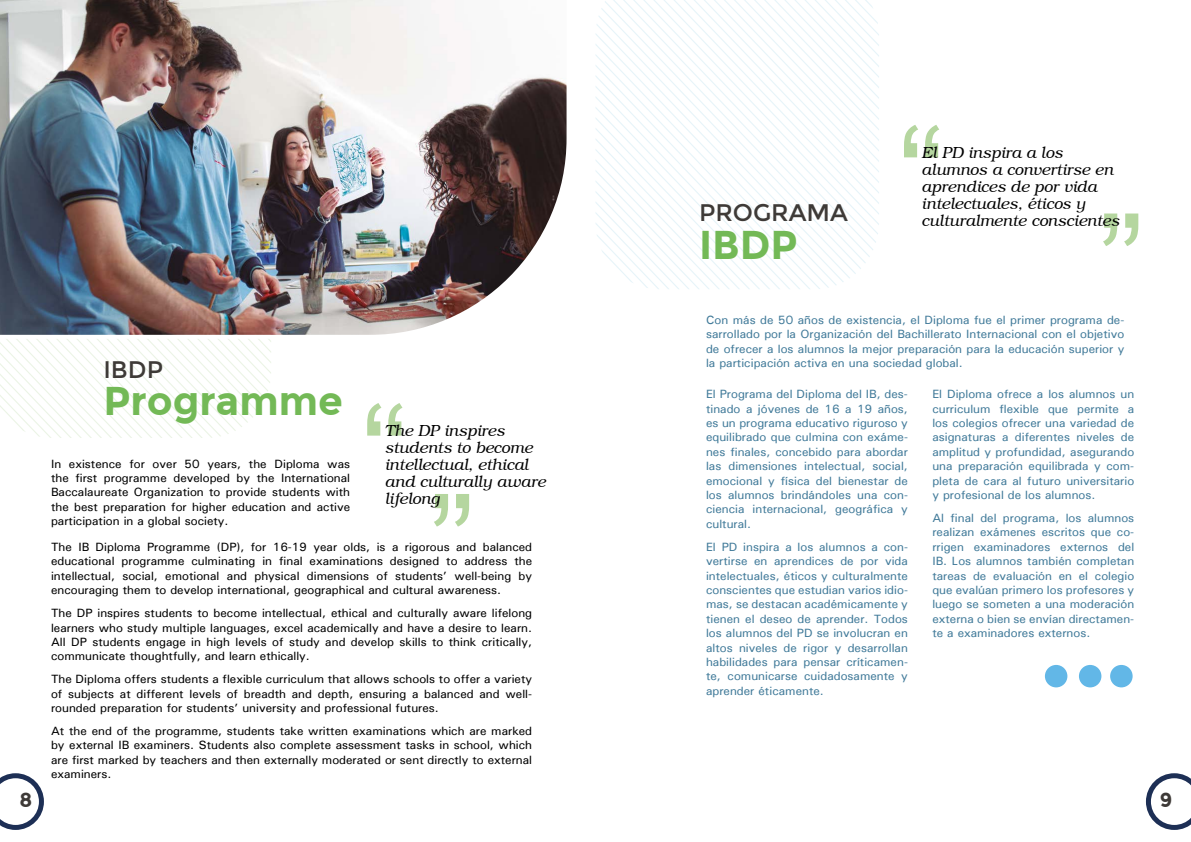
<style>
.page{position:relative;width:1191px;height:842px;background:#fff}
.page>*{position:absolute;margin:0;border:0;box-sizing:border-box;transform-origin:0 0}
.t1{font:700 40px "Montserrat";color:#73b956}
.t2{font:24px "Montserrat";color:#3e3a37}
.t3{font:700 20px "Montserrat";color:#3e3a37}
.t4{font:italic 16px/17px "Brooklyn";color:#000}
.t5{font:12px/14.4px "Utah";color:#427b9a;text-align:justify}
.t6{font:12px/14.4px "Utah";color:#000;text-align:justify}
</style>
<div class="page">
<svg style="left:1146px;top:773px;width:45px;height:57px"></svg>
<svg style="left:0;top:773px;width:44px;height:57px"></svg>
<svg style="left:0;top:341px;width:271px;height:97px"></svg>
<img style="left:0;top:0;width:567px;height:341px">
<svg style="left:595px;top:0;width:284px;height:289px"></svg>
<div style="left:1110px;top:665px;width:22px;height:22px;background:#62b7e7;border-radius:50%"></div>
<div style="left:1079px;top:665px;width:22px;height:22px;background:#62b7e7;border-radius:50%"></div>
<div style="left:1045px;top:665px;width:22px;height:22px;background:#62b7e7;border-radius:50%"></div>
<svg style="left:904px;top:125px;width:35px;height:32px"></svg>
<svg style="left:1103px;top:213px;width:35px;height:33px"></svg>
<svg style="left:367px;top:403px;width:35px;height:33px"></svg>
<svg style="left:434px;top:494px;width:35px;height:33px"></svg>
<h2 class="t2" style="left:103px;top:355px;width:61px">IBDP</h2>
<h1 class="t1" style="left:103px;top:377px;width:241px">Programme</h1>
<h3 class="t4" style="left:385px;top:422px;width:162px">The DP inspires students to become intellectual, ethical and culturally aware lifelong</h3>
<p class="t6" style="left:51px;top:540px;width:482px">The IB Diploma Programme (DP), for 16-19 year olds, is a rigorous and balanced educational programme culminating in final examinations designed to address the intellectual, social, emotional and physical dimensions of students’ well-being by encouraging them to develop international, geographical and cultural awareness.</p>
<p class="t6" style="left:51px;top:606px;width:482px">The DP inspires students to become intellectual, ethical and culturally aware lifelong learners who study multiple languages, excel academically and have a desire to learn.<br>All DP students engage in high levels of study and develop skills to think critically, communicate thoughtfully, and learn ethically.</p>
<p class="t6" style="left:51px;top:672px;width:482px">The Diploma offers students a flexible curriculum that allows schools to offer a variety of subjects at different levels of breadth and depth, ensuring a balanced and well&shy;rounded preparation for students’ university and professional futures.</p>
<p class="t6" style="left:51px;top:724px;width:482px">At the end of the programme, students take written examinations which are marked by external IB examiners. Students also complete assessment tasks in school, which are first marked by teachers and then externally moderated or sent directly to external examiners.</p>
<p class="t6" style="left:51px;top:456px;width:301px">In existence for over 50 years, the Diploma was the first programme developed by the International Baccalaureate Organization to provide students with the best preparation for higher education and active participation in a global society.</p>
<h2 class="t2" style="left:699px;top:199px;width:150px">PROGRAMA</h2>
<h1 class="t1" style="left:699px;top:221px;width:100px">IBDP</h1>
<h3 class="t4" style="left:921px;top:144px;width:199px">El PD inspira a los alumnos a convertirse en aprendices de por vida intelectuales, éticos y culturalmente conscientes</h3>
<p class="t5" style="left:706px;top:313px;width:420px">Con más de 50 años de existencia, el Diploma fue el primer programa de&shy;sarrollado por la Organización del Bachillerato Internacional con el objetivo de ofrecer a los alumnos la mejor preparación para la educación superior y la participación activa en una sociedad global.</p>
<p class="t5" style="left:932px;top:387px;width:203px">El Diploma ofrece a los alumnos un curriculum flexible que permite a los colegios ofrecer una variedad de asignaturas a diferentes niveles de amplitud y profundidad, asegurando una preparación equilibrada y com&shy;pleta de cara al futuro universitario y profesional de los alumnos.</p>
<p class="t5" style="left:932px;top:511px;width:203px">Al final del programa, los alumnos realizan exámenes escritos que co&shy;rrigen examinadores externos del IB. Los alumnos también completan tareas de evaluación en el colegio que evalúan primero los profesores y luego se someten a una moderación externa o bien se envían directamen&shy;te a examinadores externos.</p>
<p class="t5" style="left:706px;top:387px;width:203px">El Programa del Diploma del IB, des&shy;tinado a jóvenes de 16 a 19 años, es un programa educativo riguroso y equilibrado que culmina con exáme&shy;nes finales, concebido para abordar las dimensiones intelectual, social, emocional y física del bienestar de los alumnos brindándoles una con&shy;ciencia internacional, geográfica y cultural.</p>
<p class="t5" style="left:706px;top:539px;width:203px">El PD inspira a los alumnos a con&shy;vertirse en aprendices de por vida intelectuales, éticos y culturalmente conscientes que estudian varios idio&shy;mas, se destacan académicamente y tienen el deseo de aprender. Todos los alumnos del PD se involucran en altos niveles de rigor y desarrollan habilidades para pensar críticamen&shy;te, comunicarse cuidadosamente y aprender éticamente.</p>
<h3 class="t3" style="left:19px;top:788px;width:14px">8</h3>
<h3 class="t3" style="left:1159px;top:788px;width:14px">9</h3>
</div>
